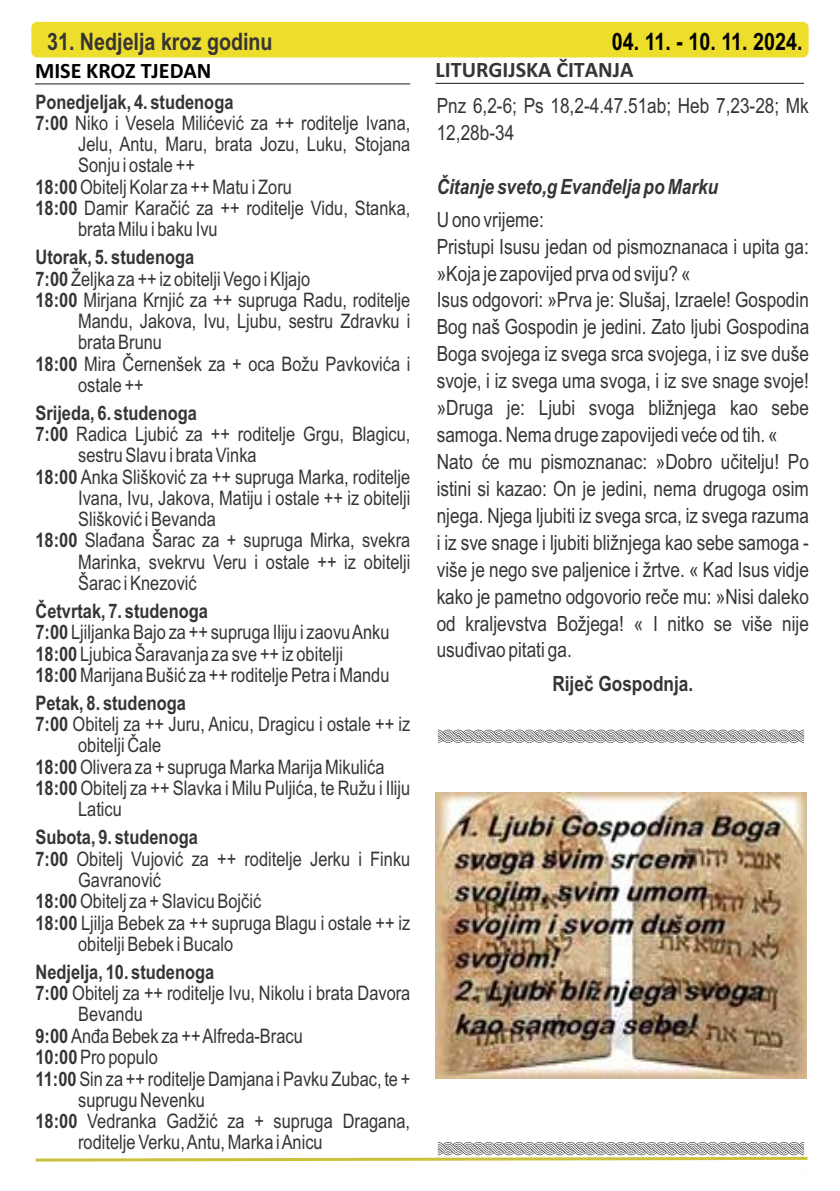
<style>
.page{position:relative;width:840px;height:1191px;background:#fff}
.page>*{position:absolute;margin:0;border:0;box-sizing:border-box;transform-origin:0 0}
.t1{font:700 24px "Arial Narrow";color:#373435}
.t2{font:700 24px "Arial Narrow";color:#000}
.t3{font:700 22px "Calibri";color:#373435}
.t4{font:700 22px "Calibri";color:#000}
.t5{font:21px/27px "Arial Narrow";color:#373435}
.t6{font:italic 700 21px "Arial Narrow";color:#373435}
.t7{font:700 21px "Arial Narrow";color:#373435}
.t8{font:20px/21.2px "Arial Narrow";color:#373435}
.t9{font:700 20px "Arial Narrow";color:#373435}
.s1{font-weight:700}
</style>
<div class="page">
<div style="left:31px;top:22px;width:777px;height:35px;background:#eede2c;border-radius:6px"></div>
<hr style="left:35px;top:83px;width:375px;height:1px;background:#373435">
<hr style="left:435px;top:83px;width:368px;height:1px;background:#373435">
<img style="left:435px;top:792px;width:371px;height:286px">
<svg style="left:437px;top:729px;width:366px;height:14px"></svg>
<svg style="left:35px;top:1142px;width:773px;height:20px"></svg>
<p class="t1" style="left:47px;top:33px;width:227px">31. Nedjelja kroz godinu</p>
<p class="t2" style="left:611px;top:33px;width:192px">04. 11. - 10. 11. 2024.</p>
<p class="t4" style="left:35px;top:62px;width:178px">MISE KROZ TJEDAN</p>
<p class="t3" style="left:435px;top:61px;width:199px">LITURGIJSKA ČITANJA</p>
<p class="t9" style="left:35px;top:94px;width:199px">Ponedjeljak, 4. studenoga</p>
<p class="t8" style="left:78px;top:114px;width:333px;text-align:justify;text-indent:-43px"><span class="s1">7:00</span> Niko i Vesela Milićević za ++ roditelje Ivana, Jelu, Antu, Maru, brata Jozu, Luku, Stojana Sonju i ostale ++</p>
<p class="t8" style="left:35px;top:178px;width:258px"><span class="s1">18:00</span> Obitelj Kolar za ++ Matu i Zoru</p>
<p class="t8" style="left:78px;top:199px;width:333px;text-indent:-43px"><span class="s1">18:00</span> Damir Karačić za ++ roditelje Vidu, Stanka, brata Milu i baku Ivu</p>
<p class="t8" style="left:35px;top:238px;width:376px;line-height:42.8px"><span class="s1">Utorak, 5. studenoga<br>18:00</span> Mirjana Krnjić za ++ supruga Radu, roditelje</p>
<p class="t8" style="left:78px;top:312px;width:333px">Mandu, Jakova, Ivu, Ljubu, sestru Zdravku i</p>
<p class="t8" style="left:78px;top:333px;width:85px">brata Brunu</p>
<p class="t8" style="left:35px;top:355px;width:376px"><span class="s1">18:00</span> Mira Černenšek za + oca Božu Pavkovića i</p>
<p class="t8" style="left:78px;top:376px;width:67px">ostale ++</p>
<p class="t9" style="left:35px;top:405px;width:163px">Srijeda, 6. studenoga</p>
<p class="t8" style="left:35px;top:425px;width:376px"><span class="s1">7:00</span> Radica Ljubić za ++ roditelje Grgu, Blagicu,</p>
<p class="t8" style="left:78px;top:446px;width:180px">sestru Slavu i brata Vinka</p>
<p class="t8" style="left:35px;top:468px;width:376px"><span class="s1">18:00</span> Anka Slišković za ++ supruga Marka, roditelje</p>
<p class="t8" style="left:78px;top:489px;width:333px">Ivana, Ivu, Jakova, Matiju i ostale ++ iz obitelji</p>
<p class="t8" style="left:78px;top:510px;width:139px">Slišković i Bevanda</p>
<p class="t8" style="left:35px;top:532px;width:376px"><span class="s1">18:00</span> Slađana Šarac za + supruga Mirka, svekra</p>
<p class="t8" style="left:78px;top:553px;width:333px">Marinka, svekrvu Veru i ostale ++ iz obitelji</p>
<p class="t8" style="left:78px;top:574px;width:120px">Šarac i Knezović</p>
<p class="t8" style="left:35px;top:270px;width:276px"><span class="s1">7:00</span> Željka za ++ iz obitelji Vego i Kljajo</p>
<p class="t9" style="left:35px;top:603px;width:174px">Četvrtak, 7. studenoga</p>
<p class="t8" style="left:35px;top:623px;width:355px"><span class="s1">7:00</span> Ljiljanka Bajo za ++ supruga Iliju i zaovu Anku<br><span class="s1">18:00</span> Ljubica Šaravanja za sve ++ iz obitelji</p>
<p class="t8" style="left:35px;top:666px;width:355px"><span class="s1">18:00</span>Marijana Bušić za ++ roditelje Petra i Mandu</p>
<p class="t9" style="left:35px;top:695px;width:152px">Petak, 8. studenoga</p>
<p class="t8" style="left:35px;top:715px;width:376px"><span class="s1">7:00</span> Obitelj za ++ Juru, Anicu, Dragicu i ostale ++ iz</p>
<p class="t8" style="left:78px;top:736px;width:84px">obitelji Čale</p>
<p class="t8" style="left:35px;top:758px;width:350px"><span class="s1">18:00</span>Olivera za + supruga Marka Marija Mikulića</p>
<p class="t8" style="left:78px;top:779px;width:333px;text-indent:-43px"><span class="s1">18:00</span>Obitelj za ++ Slavka i Milu Puljića, te Ružu i Iliju<br>Laticu</p>
<p class="t9" style="left:35px;top:830px;width:164px">Subota, 9. studenoga</p>
<p class="t8" style="left:78px;top:850px;width:333px;text-indent:-43px"><span class="s1">7:00</span> Obitelj Vujović za ++ roditelje Jerku i Finku<br>Gavranović</p>
<p class="t8" style="left:78px;top:914px;width:333px;text-indent:-43px"><span class="s1">18:00</span> Ljilja Bebek za ++ supruga Blagu i ostale ++ iz obitelji Bebek i Bucalo</p>
<p class="t9" style="left:35px;top:964px;width:180px">Nedjelja, 10. studenoga</p>
<p class="t8" style="left:35px;top:984px;width:376px"><span class="s1">7:00</span> Obitelj za ++ roditelje Ivu, Nikolu i brata Davora</p>
<p class="t8" style="left:78px;top:1005px;width:66px">Bevandu</p>
<p class="t8" style="left:35px;top:1027px;width:269px"><span class="s1">9:00</span> Anđa Bebek za ++ Alfreda-Bracu</p>
<p class="t8" style="left:35px;top:892px;width:227px"><span class="s1">18:00</span>Obitelj za + Slavicu Bojčić</p>
<p class="t8" style="left:35px;top:1048px;width:124px"><span class="s1">10:00</span> Pro populo</p>
<p class="t8" style="left:78px;top:1069px;width:333px;text-indent:-43px"><span class="s1">11:00</span> Sin za ++ roditelje Damjana i Pavku Zubac, te + suprugu Nevenku</p>
<p class="t8" style="left:78px;top:1112px;width:333px;text-indent:-43px"><span class="s1">18:00</span> Vedranka Gadžić za + supruga Dragana, roditelje Verku, Antu, Marka i Anicu</p>
<p class="t5" style="left:436px;top:94px;width:373px">Pnz 6,2-6; Ps 18,2-4.47.51ab; Heb 7,23-28; Mk<br>12,28b-34</p>
<p class="t6" style="left:436px;top:179px;width:283px">Čitanje sveto,g Evanđelja po Marku</p>
<p class="t5" style="left:436px;top:208px;width:373px">U ono vrijeme:<br>Pristupi Isusu jedan od pismoznanaca i upita ga: »Koja je zapovijed prva od sviju? «</p>
<p class="t5" style="left:436px;top:288px;width:374px">Isus odgovori: »Prva je: Slušaj, Izraele! Gospodin Bog naš Gospodin je jedini. Zato ljubi Gospodina Boga svojega iz svega srca svojega, i iz sve duše svoje, i iz svega uma svoga, i iz sve snage svoje! »Druga je: Ljubi svoga bližnjega kao sebe samoga. Nema druge zapovijedi veće od tih. « Nato će mu pismoznanac: »Dobro učitelju! Po istini si kazao: On je jedini, nema drugoga osim njega. Njega ljubiti iz svega srca, iz svega razuma i iz sve snage i ljubiti bližnjega kao sebe samoga - više je nego sve paljenice i žrtve. « Kad Isus vidje kako je pametno odgovorio reče mu: »Nisi daleko od kraljevstva Božjega! « I nitko se više nije usuđivao pitati ga.</p>
<p class="t7" style="left:552px;top:675px;width:142px">Riječ Gospodnja.</p>
</div>
